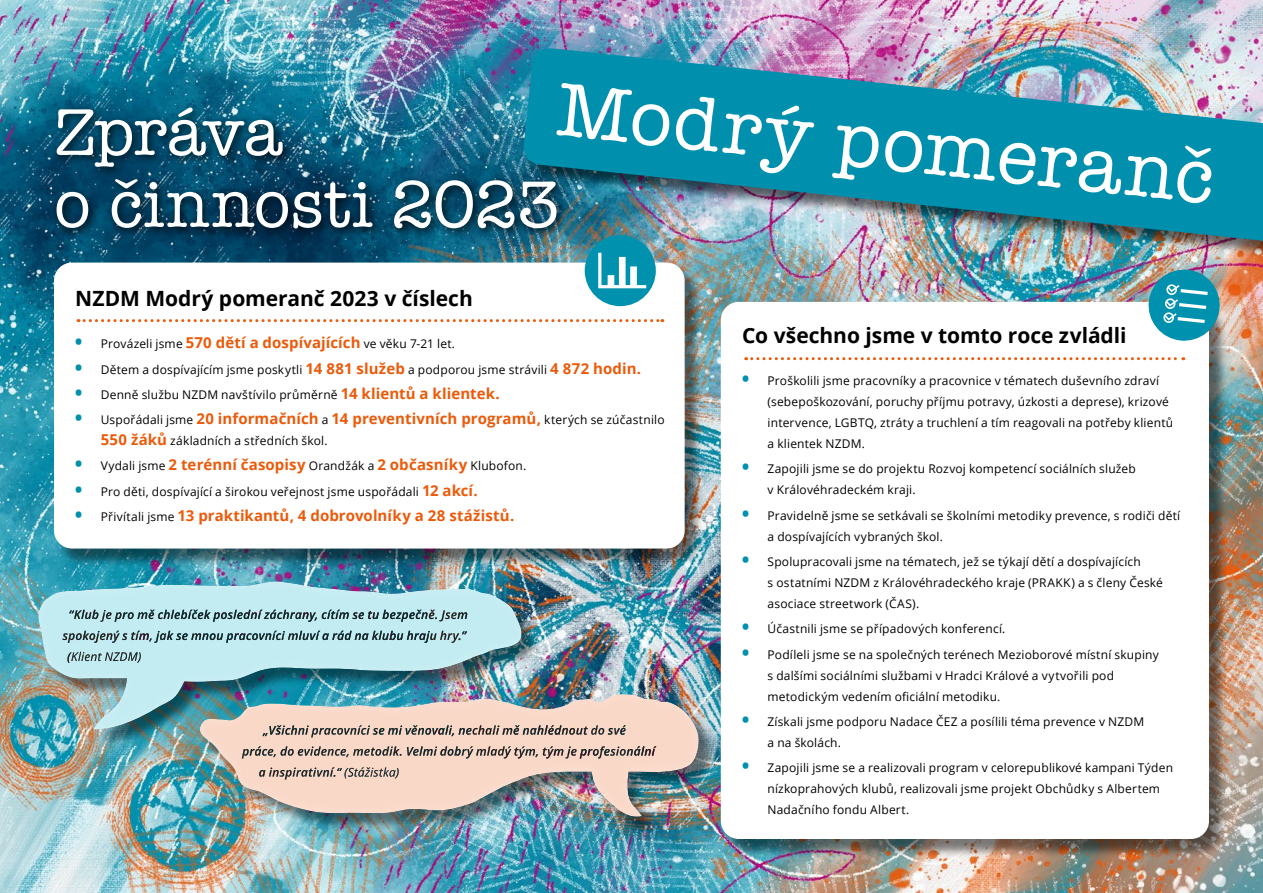
<style>
.page{position:relative;width:1263px;height:893px;background:#fff}
.page>*{position:absolute;margin:0;border:0;box-sizing:border-box;transform-origin:0 0}
.t1{font:78px "American Typewriter";color:#fff}
.t2{font:67.5px/72px "American Typewriter";letter-spacing:-.005em;color:#fff}
.t3{font:700 21px "Open Sans";color:#000}
.t4{font:700 15px "Open Sans";letter-spacing:.005em;color:#eb5a0a}
.t5{font:12px/21px "Open Sans";letter-spacing:.015em;color:#000}
.s1{font-weight:800;font-size:18px;color:#0090ad}
.s2{font-weight:700;font-size:15px;color:#eb5a0a}
.s3{font-weight:400;font-size:12px;color:#000}
</style>
<div class="page">
<img style="left:0;top:0;width:1263px;height:893px">
<div style="left:526px;top:51px;width:737px;height:226px;background:#000;opacity:.56"></div>
<img style="left:523px;top:47px;width:740px;height:212px">
<div style="left:41px;top:584px;width:499px;height:164px;background:#000;opacity:.47"></div>
<div style="left:26px;top:571px;width:509px;height:161px;background:#fff;opacity:.33"></div>
<div style="left:203px;top:696px;width:514px;height:139px;background:#000;opacity:.47"></div>
<div style="left:187px;top:684px;width:526px;height:133px;background:#fff;opacity:.33"></div>
<div style="left:57px;top:265px;width:646px;height:302px;background:#000;opacity:.5"></div>
<div style="left:54px;top:263px;width:631px;height:286px;background:#fff;border-radius:18px"></div>
<div style="left:51px;top:102px;width:516px;height:137px;background:#000;opacity:.75"></div>
<div style="left:723px;top:304px;width:504px;height:554px;background:#000;opacity:.5"></div>
<div style="left:721px;top:302px;width:488px;height:537px;background:#fff;border-radius:18px"></div>
<svg style="left:746px;top:357px;width:438px;height:3px"></svg>
<svg style="left:78px;top:319px;width:585px;height:3px"></svg>
<div style="left:585px;top:235px;width:71px;height:71px;background:#0091af;border-radius:50%"></div>
<svg style="left:598px;top:253px;width:48px;height:35px"></svg>
<img style="left:1147px;top:268px;width:74px;height:75px">
<h1 class="t1" style="left:564px;top:49px;width:662px;rotate:6deg">Modrý pomeranč</h1>
<h2 class="t2" style="left:54px;top:94px;width:507px">Zpráva<br>o činnosti 2023</h2>
<h3 class="t3" style="left:75px;top:284px;width:399px">NZDM Modrý pomeranč 2023 v číslech</h3>
<p class="t5" style="left:75px;top:333px;width:381px"><span class="s1">•</span> Provázeli jsme <span class="s2">570 dětí a dospívajících</span> ve věku 7-21 let.</p>
<p class="t5" style="left:75px;top:359px;width:567px"><span class="s1">•</span> Dětem a dospívajícím jsme poskytli <span class="s2">14 881 služeb</span> a podporou jsme strávili <span class="s2">4 872 hodin.</span></p>
<p class="t5" style="left:75px;top:384px;width:426px"><span class="s1">•</span> Denně službu NZDM navštívilo průměrně <span class="s2">14 klientů a klientek.</span></p>
<p class="t4" style="left:75px;top:408px;width:591px"><span class="s1">•</span> <span class="s3">Uspořádali jsme</span> 20 informačních <span class="s3">a</span> 14 preventivních programů, <span class="s3">kterých se zúčastnilo</span></p>
<p class="t5" style="left:101px;top:430px;width:228px"><span class="s2">550 žáků</span> základních a středních škol.</p>
<p class="t5" style="left:75px;top:455px;width:453px"><span class="s1">•</span> Vydali jsme <span class="s2">2 terénní časopisy</span> Orandžák a <span class="s2">2 občasníky</span> Klubofon.</p>
<p class="t5" style="left:75px;top:481px;width:404px"><span class="s1">•</span> Pro děti, dospívající a širokou veřejnost jsme uspořádali <span class="s2">12 akcí.</span></p>
<p class="t4" style="left:75px;top:505px;width:440px"><span class="s1">•</span> <span class="s3">Přivítali jsme</span> 13 praktikantů, 4 dobrovolníky a 28 stážistů.</p>
<h3 class="t3" style="left:742px;top:320px;width:386px">Co všechno jsme v tomto roce zvládli</h3>
<p class="t5" style="left:767px;top:370px;width:407px;text-indent:-26px"><span class="s1">•</span> Proškolili jsme pracovníky a pracovnice v tématech duševního zdraví (sebepoškozování, poruchy příjmu potravy, úzkosti a deprese), krizové intervence, LGBTQ, ztráty a truchlení a tím reagovali na potřeby klientů a klientek NZDM.</p>
<p class="t5" style="left:767px;top:458px;width:370px;text-indent:-26px"><span class="s1">•</span> Zapojili jsme se do projektu Rozvoj kompetencí sociálních služeb v Královéhradeckém kraji.</p>
<p class="t5" style="left:767px;top:505px;width:414px;text-indent:-26px"><span class="s1">•</span> Pravidelně jsme se setkávali se školními metodiky prevence, s rodiči dětí a dospívajících vybraných škol.</p>
<p class="t5" style="left:767px;top:551px;width:397px;text-indent:-26px"><span class="s1">•</span> Spolupracovali jsme na tématech, jež se týkají dětí a dospívajících<br>s ostatními NZDM z Královéhradeckého kraje (PRAKK) a s členy České asociace streetwork (ČAS).</p>
<p class="t5" style="left:742px;top:618px;width:265px"><span class="s1">•</span> Účastnili jsme se případových konferencí.</p>
<p class="t5" style="left:767px;top:643px;width:393px;text-indent:-26px"><span class="s1">•</span> Podíleli jsme se na společných terénech Mezioborové místní skupiny s dalšími sociálními službami v Hradci Králové a vytvořili pod metodickým vedením oficiální metodiku.</p>
<p class="t5" style="left:767px;top:711px;width:378px;text-indent:-26px"><span class="s1">•</span> Získali jsme podporu Nadace ČEZ a posílili téma prevence v NZDM a na školách.</p>
<p class="t5" style="left:767px;top:757px;width:407px;text-indent:-26px"><span class="s1">•</span> Zapojili jsme se a realizovali program v celorepublikové kampani Týden nízkoprahových klubů, realizovali jsme projekt Obchůdky s Albertem<br>Nadačního fondu Albert.</p>
</div>
